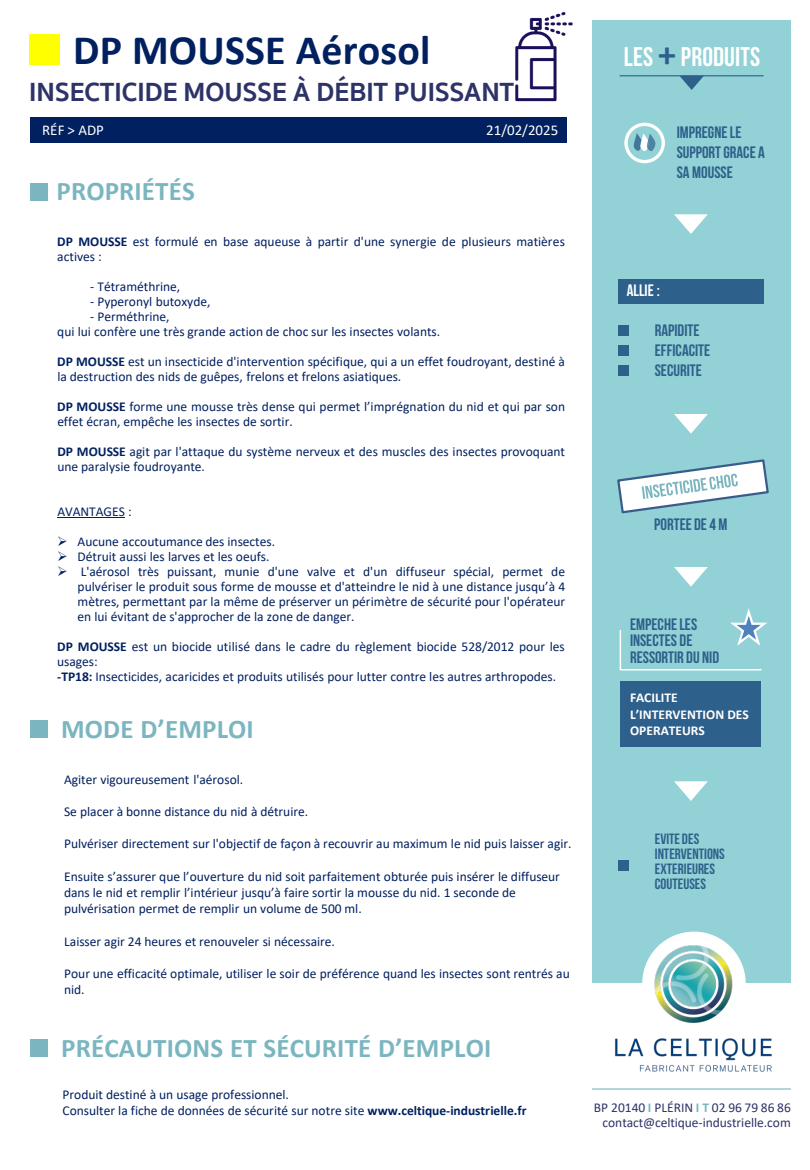
<style>
.page{position:relative;width:810px;height:1170px;background:#fff}
.page>*{position:absolute;margin:0;border:0;box-sizing:border-box;transform-origin:0 0}
.t1{font:700 42px "Calibri";letter-spacing:.005em;color:#002060}
.t2{font:700 27px "Calibri";letter-spacing:.005em;color:#7bb6c0}
.t3{font:700 27px "Sukhumvit Set";letter-spacing:.005em;color:#2d3367}
.t4{font:27px "Bebas Neue";letter-spacing:.005em;color:#fff}
.t5{font:16.5px/19.8px "Bebas Neue";color:#2d608b}
.t6{font:16.5px "Bebas Neue";letter-spacing:-.005em;color:#fff}
.t7{font:15px/15px "Bebas Neue";letter-spacing:.005em;color:#2d608b}
.t8{font:15px "Calibri";color:#fff}
.t9{font:13.5px/15px "Calibri";color:#002060}
.t10{font:13.5px/15px "Calibri";color:#2d3367;text-align:right}
.t11{font:700 13.5px/16.2px "Calibri";color:#fff}
.s1{font-weight:700}
.s2{font-family:"Calibri";font-weight:700;font-size:36px;color:#2d608b}
.s3{font-weight:700;color:#7bb6c0}
</style>
<div class="page">
<div style="left:592px;top:20px;width:199px;height:963px;background:#92d1d5"></div>
<div style="left:31px;top:117px;width:536px;height:25px;background:#002060"></div>
<div style="left:29px;top:34px;width:31px;height:31px;background:#ff0"></div>
<hr style="left:57px;top:517px;width:68px;height:1px;background:#002060">
<div style="left:31px;top:184px;width:17px;height:17px;background:#7bb6c0"></div>
<div style="left:31px;top:720px;width:17px;height:18px;background:#7bb6c0"></div>
<div style="left:31px;top:1040px;width:17px;height:17px;background:#7bb6c0"></div>
<hr style="left:620px;top:75px;width:144px;height:1px;background:#2d608b">
<svg style="left:679px;top:76px;width:25px;height:14px"></svg>
<svg style="left:633px;top:133px;width:23px;height:18px"></svg>
<div style="left:624px;top:123px;width:41px;height:40px;border:3px solid #fff;border-radius:50%"></div>
<svg style="left:674px;top:214px;width:34px;height:20px"></svg>
<div style="left:618px;top:279px;width:146px;height:24px;background:#2d608b"></div>
<div style="left:618px;top:325px;width:11px;height:10px;background:#2d608b"></div>
<div style="left:618px;top:345px;width:11px;height:11px;background:#2d608b"></div>
<div style="left:618px;top:366px;width:11px;height:10px;background:#2d608b"></div>
<svg style="left:674px;top:414px;width:34px;height:20px"></svg>
<svg style="left:617px;top:459px;width:152px;height:55px"></svg>
<svg style="left:674px;top:567px;width:34px;height:20px"></svg>
<div style="left:620px;top:682px;width:141px;height:65px;background:#2d608b"></div>
<svg style="left:619px;top:608px;width:148px;height:63px"></svg>
<svg style="left:674px;top:781px;width:34px;height:20px"></svg>
<div style="left:618px;top:860px;width:11px;height:10px;background:#2d608b"></div>
<hr style="left:592px;top:1088px;width:199px;height:2px;background:#7bb6c0">
<img style="left:599px;top:931px;width:190px;height:158px">
<img style="left:515px;top:12px;width:58px;height:89px">
<h1 class="t1" style="left:73px;top:20px;width:359px">DP MOUSSE Aérosol</h1>
<p class="t3" style="left:29px;top:72px;width:486px">INSECTICIDE MOUSSE À DÉBIT PUISSANT</p>
<p class="t8" style="left:42px;top:120px;width:63px">RÉF &gt; ADP</p>
<p class="t8" style="left:486px;top:120px;width:74px">21/02/2025</p>
<p class="t2" style="left:56px;top:172px;width:140px">PROPRIÉTÉS</p>
<p class="t9" style="left:57px;top:233px;width:509px"><span class="s1">DP MOUSSE</span> est formulé en base aqueuse à partir d'une synergie de plusieurs matières actives :</p>
<p class="t9" style="left:90px;top:278px;width:91px">- Tétraméthrine,</p>
<p class="t9" style="left:90px;top:293px;width:122px">- Pyperonyl butoxyde,</p>
<p class="t9" style="left:90px;top:308px;width:81px">- Perméthrine,</p>
<p class="t9" style="left:57px;top:323px;width:384px">qui lui confère une très grande action de choc sur les insectes volants.</p>
<p class="t9" style="left:57px;top:353px;width:509px"><span class="s1">DP MOUSSE</span> est un insecticide d'intervention spécifique, qui a un effet foudroyant, destiné à la destruction des nids de guêpes, frelons et frelons asiatiques.</p>
<p class="t9" style="left:57px;top:398px;width:509px"><span class="s1">DP MOUSSE</span> forme une mousse très dense qui permet l’imprégnation du nid et qui par son effet écran, empêche les insectes de sortir.</p>
<p class="t9" style="left:57px;top:443px;width:509px"><span class="s1">DP MOUSSE</span> agit par l'attaque du système nerveux et des muscles des insectes provoquant une paralysie foudroyante.</p>
<p class="t9" style="left:57px;top:503px;width:76px">AVANTAGES :</p>
<p class="t9" style="left:57px;top:533px;width:219px">➢ Aucune accoutumance des insectes.</p>
<p class="t9" style="left:57px;top:548px;width:214px">➢ Détruit aussi les larves et les oeufs.</p>
<p class="t9" style="left:78px;top:563px;width:489px;text-align:justify;text-indent:-20px">➢ L'aérosol très puissant, munie d'une valve et d'un diffuseur spécial, permet de pulvériser le produit sous forme de mousse et d'atteindre le nid à une distance jusqu’à 4 mètres, permettant par la même de préserver un périmètre de sécurité pour l'opérateur en lui évitant de s'approcher de la zone de danger.</p>
<p class="t9" style="left:57px;top:638px;width:509px"><span class="s1">DP MOUSSE</span> est un biocide utilisé dans le cadre du règlement biocide 528/2012 pour les usages:</p>
<p class="t9" style="left:57px;top:668px;width:500px"><span class="s1">-TP18:</span> Insecticides, acaricides et produits utilisés pour lutter contre les autres arthropodes.</p>
<p class="t2" style="left:61px;top:709px;width:194px">MODE D’EMPLOI</p>
<p class="t9" style="left:64px;top:771px;width:181px">Agiter vigoureusement l'aérosol.</p>
<p class="t9" style="left:64px;top:804px;width:246px">Se placer à bonne distance du nid à détruire.</p>
<p class="t9" style="left:64px;top:836px;width:509px">Pulvériser directement sur l'objectif de façon à recouvrir au maximum le nid puis laisser agir.</p>
<p class="t9" style="left:64px;top:868px;width:497px;line-height:16.2px">Ensuite s’assurer que l’ouverture du nid soit parfaitement obturée puis insérer le diffuseur dans le nid et remplir l’intérieur jusqu’à faire sortir la mousse du nid. 1 seconde de pulvérisation permet de remplir un volume de 500 ml.</p>
<p class="t9" style="left:64px;top:933px;width:272px">Laisser agir 24 heures et renouveler si nécessaire.</p>
<p class="t9" style="left:64px;top:965px;width:507px;line-height:16.2px">Pour une efficacité optimale, utiliser le soir de préférence quand les insectes sont rentrés au nid.</p>
<p class="t2" style="left:61px;top:1029px;width:432px">PRÉCAUTIONS ET SÉCURITÉ D’EMPLOI</p>
<p class="t9" style="left:62px;top:1087px;width:228px">Produit destiné à un usage professionnel.</p>
<p class="t9" style="left:62px;top:1103px;width:466px">Consulter la fiche de données de sécurité sur notre site <span class="s1">www.celtique-industrielle.fr</span></p>
<p class="t4" style="left:624px;top:42px;width:138px">LES <span class="s2">+</span> PRODUITS</p>
<p class="t5" style="left:677px;top:123px;width:90px">IMPREGNE LE<br>SUPPORT GRACE A<br>SA MOUSSE</p>
<p class="t6" style="left:627px;top:281px;width:34px">ALLIE :</p>
<p class="t5" style="left:655px;top:321px;width:46px">RAPIDITE</p>
<p class="t5" style="left:655px;top:340px;width:57px">EFFICACITE</p>
<p class="t5" style="left:655px;top:360px;width:49px">SECURITE</p>
<p class="t5" style="left:654px;top:514px;width:75px">PORTEE DE 4 M</p>
<p class="t5" style="left:630px;top:616px;width:91px;line-height:16.5px">EMPECHE LES<br>INSECTES DE<br>RESSORTIR DU NID</p>
<p class="t11" style="left:630px;top:690px;width:120px">FACILITE<br>L’INTERVENTION DES<br>OPERATEURS</p>
<p class="t7" style="left:655px;top:832px;width:72px">EVITE DES<br>INTERVENTIONS<br>EXTERIEURES<br>COUTEUSES</p>
<p class="t10" style="left:594px;top:1100px;width:198px">BP 20140 <span class="s3">I</span> PLÉRIN <span class="s3">I T</span> 02 96 79 86 86 contact@celtique-industrielle.com</p>
</div>
